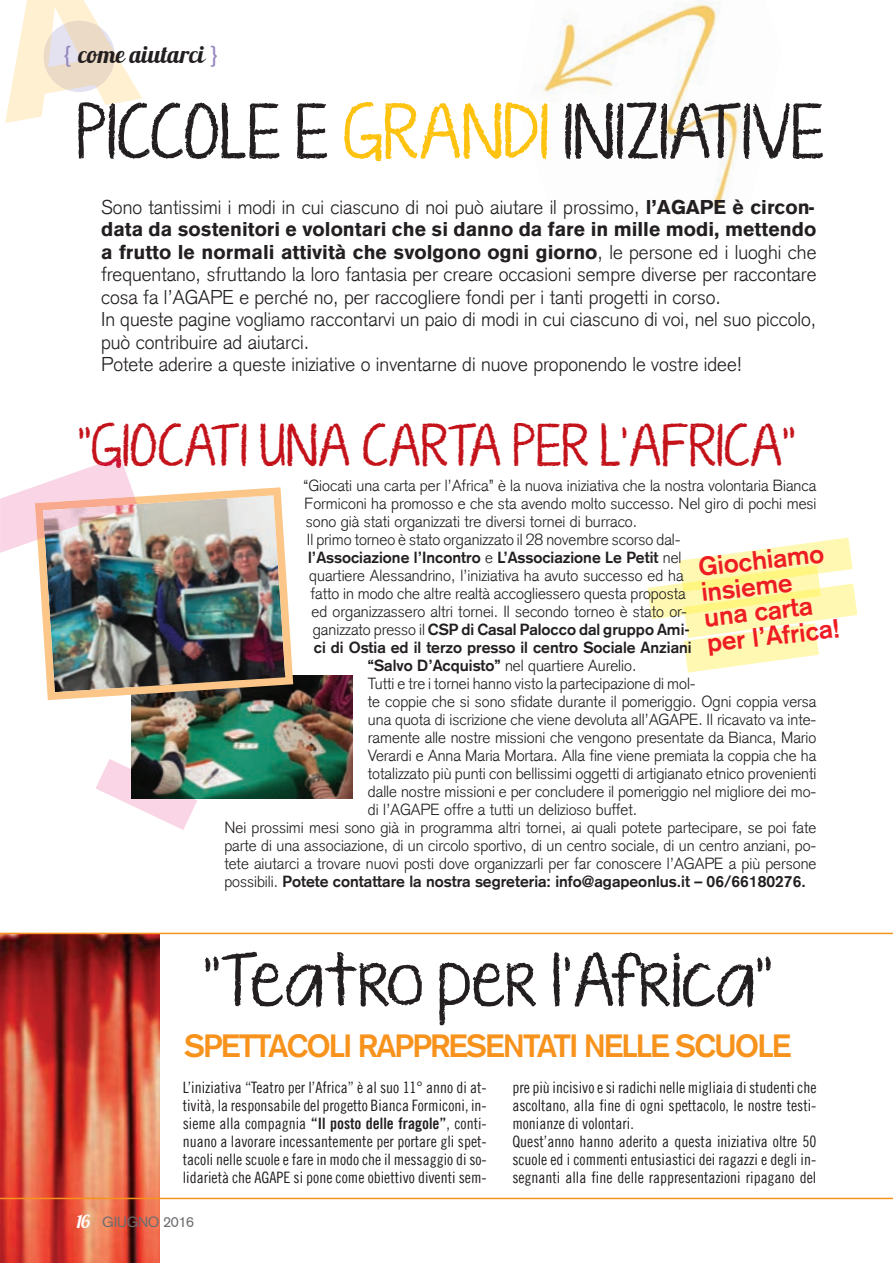
<style>
.page{position:relative;width:893px;height:1263px;background:#fff}
.page>*{position:absolute;margin:0;border:0;box-sizing:border-box;transform-origin:0 0}
.t1{font:57px "KG Ten Thousand Reasons";letter-spacing:.015em;color:#231f20}
.t2{font:55.65px "KG Ten Thousand Reasons";color:#231f20}
.t3{font:43.65px "KG Ten Thousand Reasons";letter-spacing:.015em;color:#c4121a}
.t4{font:700 31.35px "Akzidenz Grotesk";letter-spacing:-.045em;color:#f7931d}
.t5{font:700 25.95px/25.5px "Akzidenz Grotesk";color:#ee1d23}
.t6{font:24px "Lobster 1.3";color:#231f20}
.t7{font:300 19.5px/22.5px "Akzidenz Grotesk";color:#231f20}
.t8{font:300 15.75px "Akzidenz Grotesk";color:#231f20}
.t9{font:15.75px/18px "Trade Gothic Cond Eighteen";color:#231f20;text-align:justify}
.t10{font:700 15.75px "Akzidenz Grotesk";color:#231f20}
.t11{font:14.4px "Akzidenz Grotesk";letter-spacing:-.02em;color:#6c6d70}
.s1{font-family:"Akzidenz Grotesk";color:#9386bf}
.s2{color:#fec210}
.s3{font-weight:900}
.s4{font-weight:300}
.s5{font-weight:700}
.s6{font-family:"Trade Gothic Bold Cond Twenty"}
.s7{font-family:"Lobster 1.3";font-size:18px;color:#fff}
</style>
<div class="page">
<img style="left:0;top:934px;width:160px;height:329px">
<hr style="left:0;top:933px;width:893px;height:1px;background:#f7931d">
<hr style="left:0;top:1198px;width:893px;height:1px;background:#f7931d">
<svg style="left:647px;top:537px;width:210px;height:136px"></svg>
<img style="left:539px;top:0;width:206px;height:209px">
<svg style="left:96px;top:759px;width:101px;height:71px"></svg>
<svg style="left:5px;top:0;width:137px;height:123px"></svg>
<img style="left:132px;top:675px;width:221px;height:123px">
<img style="left:38px;top:487px;width:255px;height:213px">
<img style="left:0;top:456px;width:137px;height:97px">
<h3 class="t6" style="left:64px;top:39px;width:155px"><span class="s1">{</span> come aiutarci <span class="s1">}</span></h3>
<h1 class="t1" style="left:77px;top:103px;width:749px">PICCOLE E <span class="s2">GRANDI</span> INIZIATIVE</h1>
<p class="t7" style="left:101px;top:196px;width:717px">Sono tantissimi i modi in cui ciascuno di noi può aiutare il prossimo, <span class="s3">l’AGAPE è circon&shy;data da sostenitori e volontari che si danno da fare in mille modi, mettendo a frutto le normali attività che svolgono ogni giorno</span>, le persone ed i luoghi che frequentano, sfruttando la loro fantasia per creare occasioni sempre diverse per raccontare cosa fa l’AGAPE e perché no, per raccogliere fondi per i tanti progetti in corso.<br>In queste pagine vogliamo raccontarvi un paio di modi in cui ciascuno di voi, nel suo piccolo, può contribuire ad aiutarci.<br>Potete aderire a queste iniziative o inventarne di nuove proponendo le vostre idee!</p>
<h3 class="t3" style="left:78px;top:423px;width:720px">"GIOCATI UNA CARTA PER L'AFRICA"</h3>
<p class="t8" style="left:303px;top:476px;width:514px">“Giocati una carta per l’Africa” è la nuova iniziativa che la nostra volontaria Bianca</p>
<p class="t8" style="left:305px;top:494px;width:513px">Formiconi ha promosso e che sta avendo molto successo. Nel giro di pochi mesi</p>
<p class="t8" style="left:306px;top:512px;width:333px">sono già stati organizzati tre diversi tornei di burraco.</p>
<p class="t8" style="left:307px;top:530px;width:375px">Il primo torneo è stato organizzato il 28 novembre scorso dal-</p>
<p class="t10" style="left:308px;top:548px;width:375px">l’Associazione l’Incontro <span class="s4">e</span> L’Associazione Le Petit <span class="s4">nel</span></p>
<p class="t8" style="left:309px;top:566px;width:376px">quartiere Alessandrino, l’iniziativa ha avuto successo ed ha</p>
<p class="t8" style="left:310px;top:584px;width:377px">fatto in modo che altre realtà accogliessero questa proposta</p>
<p class="t8" style="left:312px;top:602px;width:377px">ed organizzassero altri tornei. Il secondo torneo è stato or-</p>
<p class="t10" style="left:313px;top:620px;width:378px"><span class="s4">ganizzato presso il</span> CSP di Casal Palocco dal gruppo Ami-</p>
<p class="t10" style="left:314px;top:638px;width:379px">ci di Ostia ed il terzo presso il centro Sociale Anziani</p>
<p class="t8" style="left:368px;top:656px;width:270px"><span class="s5">“Salvo D’Acquisto”</span> nel quartiere Aurelio.</p>
<p class="t8" style="left:368px;top:674px;width:329px">Tutti e tre i tornei hanno visto la partecipazione di mol-</p>
<p class="t8" style="left:368px;top:692px;width:450px">te coppie che si sono sfidate durante il pomeriggio. Ogni coppia versa</p>
<p class="t8" style="left:368px;top:710px;width:450px">una quota di iscrizione che viene devoluta all’AGAPE. Il ricavato va inte-</p>
<p class="t8" style="left:368px;top:728px;width:450px">ramente alle nostre missioni che vengono presentate da Bianca, Mario</p>
<p class="t8" style="left:368px;top:746px;width:450px">Verardi e Anna Maria Mortara. Alla fine viene premiata la coppia che ha</p>
<p class="t8" style="left:368px;top:764px;width:450px">totalizzato più punti con bellissimi oggetti di artigianato etnico provenienti</p>
<p class="t8" style="left:368px;top:782px;width:450px">dalle nostre missioni e per concludere il pomeriggio nel migliore dei mo-</p>
<p class="t8" style="left:368px;top:800px;width:271px">di l’AGAPE offre a tutti un delizioso buffet.</p>
<p class="t8" style="left:224px;top:818px;width:594px">Nei prossimi mesi sono già in programma altri tornei, ai quali potete partecipare, se poi fate</p>
<p class="t8" style="left:224px;top:836px;width:594px">parte di una associazione, di un circolo sportivo, di un centro sociale, di un centro anziani, po-</p>
<p class="t8" style="left:224px;top:854px;width:593px">tete aiutarci a trovare nuovi posti dove organizzarli per far conoscere l’AGAPE a più persone</p>
<p class="t10" style="left:224px;top:872px;width:583px"><span class="s4">possibili.</span> Potete contattare la nostra segreteria: info@agapeonlus.it – 06/66180276.</p>
<h3 class="t5" style="left:697px;top:554px;width:135px;rotate:-6deg">Giochiamo insieme una carta per l’Africa!</h3>
<h2 class="t2" style="left:203px;top:952px;width:571px">"Teatro per l'Africa”</h2>
<h3 class="t4" style="left:185px;top:1028px;width:608px">SPETTACOLI RAPPRESENTATI NELLE SCUOLE</h3>
<p class="t9" style="left:183px;top:1078px;width:306px">L’iniziativa “Teatro per l’Africa” è al suo 11° anno di at&shy;tività, la responsabile del progetto Bianca Formiconi, in&shy;sieme alla compagnia <span class="s6">“Il posto delle fragole”</span>, conti&shy;nuano a lavorare incessantemente per portare gli spet&shy;tacoli nelle scuole e fare in modo che il messaggio di so&shy;lidarietà che AGAPE si pone come obiettivo diventi sem-</p>
<p class="t9" style="left:512px;top:1078px;width:306px;text-align:left">pre più incisivo e si radichi nelle migliaia di studenti che ascoltano, alla fine di ogni spettacolo, le nostre testi&shy;monianze di volontari.<br>Quest’anno hanno aderito a questa iniziativa oltre 50 scuole ed i commenti entusiastici dei ragazzi e degli in&shy;segnanti alla fine delle rappresentazioni ripagano del</p>
<p class="t11" style="left:77px;top:1214px;width:119px"><span class="s7">16</span> GIUGNO 2016</p>
</div>
